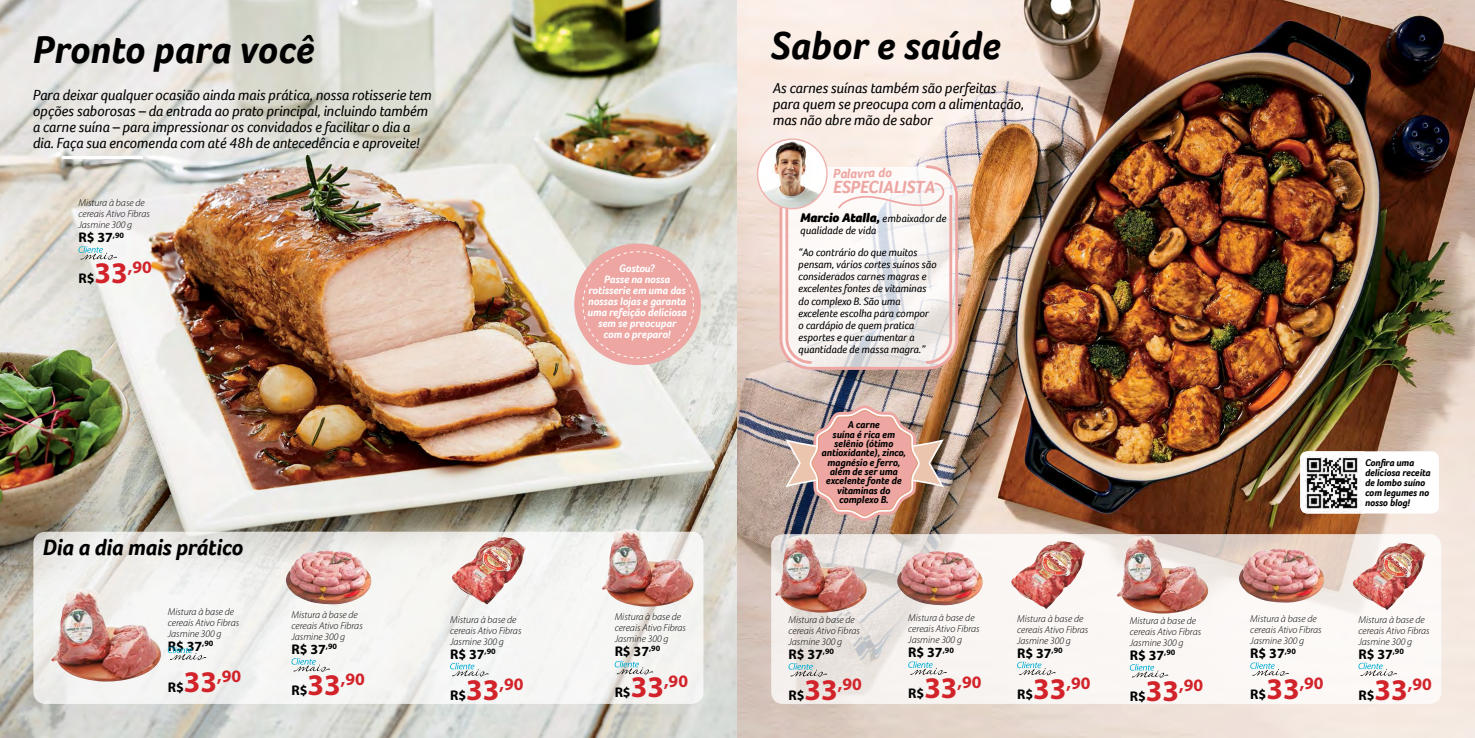
<style>
.page{position:relative;width:1475px;height:738px;background:#fff}
.page>*{position:absolute;margin:0;border:0;box-sizing:border-box;transform-origin:0 0}
.t1{font:italic 700 40px "Foco";color:#000}
.t2{font:italic 700 23px "Foco";letter-spacing:-.01em;color:#000}
.t3{font:italic 700 18px "Foco";color:#eda6a2}
.t4{font:700 17.5px "Myriad Pro";color:#d2232a}
.t5{font:italic 15px/16px "Foco W01";letter-spacing:-.01em;color:#000}
.t6{font:700 14px "Myriad Pro";color:#000}
.t7{font:italic 700 13.5px "Foco";color:#eda6a2}
.t8{font:italic 900 13px "Foco";color:#000}
.t9{font:italic 11px/12px "Foco W01";letter-spacing:-.01em;color:#000}
.t10{font:italic 700 11px/11px "Foco";letter-spacing:-.01em;color:#fff;text-align:center}
.t11{font:italic 700 10.4px/9.3px "Foco";letter-spacing:-.01em;color:#000;text-align:center}
.t12{font:italic 300 10px/11px "Myriad Pro";color:#000}
.t13{font:italic 700 10px/10px "Foco";letter-spacing:-.01em;color:#000}
.s1{font-size:30px}
.s2{font-size:13.4px}
.s3{font-family:"Foco W01";font-weight:400;font-size:11px}
</style>
<div class="page">
<img style="left:0;top:0;width:1474px;height:737px">
<svg style="left:33px;top:531px;width:670px;height:172px;fill:#f5f5f2"></svg>
<svg style="left:771px;top:533px;width:669px;height:170px;fill:#faf6f4"></svg>
<svg style="left:788px;top:662px;width:39px;height:14px"></svg>
<svg style="left:908px;top:660px;width:38px;height:14px"></svg>
<svg style="left:1016px;top:661px;width:39px;height:14px"></svg>
<img style="left:896px;top:550px;width:88px;height:55px">
<img style="left:1011px;top:539px;width:75px;height:69px">
<img style="left:775px;top:535px;width:91px;height:77px">
<svg style="left:1129px;top:663px;width:39px;height:14px"></svg>
<svg style="left:1249px;top:661px;width:39px;height:14px"></svg>
<svg style="left:1358px;top:662px;width:38px;height:14px"></svg>
<img style="left:1238px;top:548px;width:88px;height:54px">
<img style="left:1352px;top:541px;width:74px;height:68px">
<img style="left:1116px;top:535px;width:92px;height:78px">
<svg style="left:168px;top:646px;width:38px;height:13px"></svg>
<svg style="left:291px;top:657px;width:39px;height:14px"></svg>
<svg style="left:450px;top:662px;width:38px;height:14px"></svg>
<img style="left:285px;top:549px;width:88px;height:55px">
<img style="left:452px;top:535px;width:74px;height:69px">
<img style="left:51px;top:588px;width:110px;height:93px">
<svg style="left:614px;top:660px;width:39px;height:14px"></svg>
<img style="left:601px;top:528px;width:92px;height:78px">
<svg style="left:61px;top:155px;width:82px;height:4px"></svg>
<div style="left:574px;top:243px;width:126px;height:122px;background:#eda6a2;border-radius:50%"></div>
<svg style="left:582px;top:251px;width:112px;height:107px"></svg>
<svg style="left:78px;top:246px;width:39px;height:14px"></svg>
<img style="left:757px;top:139px;width:69px;height:69px;border-radius:35px">
<svg style="left:779px;top:165px;width:179px;height:204px"></svg>
<div style="left:1299px;top:451px;width:139px;height:62px;background:#fff;border-radius:7px"></div>
<img style="left:1299px;top:451px;width:64px;height:62px">
<img style="left:785px;top:405px;width:158px;height:115px">
<h1 class="t1" style="left:33px;top:26px;width:283px">Pronto para você</h1>
<h1 class="t1" style="left:770px;top:22px;width:232px">Sabor e saúde</h1>
<p class="t5" style="left:33px;top:87px;width:400px">Para deixar qualquer ocasião ainda mais prática, nossa rotisserie tem opções saborosas – da entrada ao prato principal, incluindo também a carne suína – para impressionar os convidados e facilitar o dia a dia. Faça sua encomenda com até 48h de antecedência e aproveite!</p>
<h3 class="t5" style="left:772px;top:80px;width:253px">As carnes suínas também são perfeitas para quem se preocupa com a alimentação, mas não abre mão de sabor</h3>
<p class="t12" style="left:78px;top:197px;width:73px">Mistura à base de cereais Ativo Fibras<br>Jasmine 300 g</p>
<h3 class="t6" style="left:78px;top:228px;width:47px">R$ 37<sup>,90</sup></h3>
<h3 class="t4" style="left:78px;top:256px;width:75px"><sub>R$</sub><span class="s1">33</span>,90</h3>
<h2 class="t2" style="left:43px;top:533px;width:202px">Dia a dia mais prático</h2>
<p class="t12" style="left:168px;top:605px;width:73px">Mistura à base de cereais Ativo Fibras<br>Jasmine 300 g</p>
<h3 class="t6" style="left:168px;top:636px;width:47px">R$ 37<sup>,90</sup></h3>
<h3 class="t4" style="left:168px;top:664px;width:75px"><sub>R$</sub><span class="s1">33</span>,90</h3>
<p class="t12" style="left:291px;top:609px;width:73px">Mistura à base de cereais Ativo Fibras<br>Jasmine 300 g</p>
<h3 class="t6" style="left:291px;top:639px;width:47px">R$ 37<sup>,90</sup></h3>
<h3 class="t4" style="left:291px;top:667px;width:75px"><sub>R$</sub><span class="s1">33</span>,90</h3>
<p class="t10" style="left:587px;top:262px;width:101px">Gostou?<br>Passe na nossa rotisserie em uma das nossas lojas e garanta uma refeição deliciosa sem se preocupar com o preparo!</p>
<p class="t12" style="left:450px;top:613px;width:73px">Mistura à base de cereais Ativo Fibras<br>Jasmine 300 g</p>
<h3 class="t6" style="left:450px;top:644px;width:47px">R$ 37<sup>,90</sup></h3>
<h3 class="t4" style="left:450px;top:672px;width:75px"><sub>R$</sub><span class="s1">33</span>,90</h3>
<p class="t12" style="left:614px;top:610px;width:73px">Mistura à base de cereais Ativo Fibras<br>Jasmine 300 g</p>
<h3 class="t6" style="left:614px;top:641px;width:47px">R$ 37<sup>,90</sup></h3>
<h3 class="t4" style="left:614px;top:668px;width:75px"><sub>R$</sub><span class="s1">33</span>,90</h3>
<h3 class="t7" style="left:832px;top:165px;width:60px">Palavr<span class="s2">a do</span></h3>
<h3 class="t8" style="left:800px;top:209px;width:148px">Marcio Atalla, <span class="s3">embaixador de</span></h3>
<p class="t9" style="left:800px;top:224px;width:78px">qualidade de vida</p>
<h3 class="t3" style="left:832px;top:176px;width:104px">ESPECIALISTA</h3>
<p class="t9" style="left:798px;top:247px;width:140px">“Ao contrário do que muitos pensam, vários cortes suínos são considerados carnes magras e excelentes fontes de vitaminas do complexo B. São uma excelente escolha para compor o cardápio de quem pratica esportes e quer aumentar a quantidade de massa magra.”</p>
<p class="t11" style="left:821px;top:419px;width:86px">A carne<br>suína é rica em selênio (ótimo antioxidante), zinco, magnésio e ferro, além de ser uma excelente fonte de vitaminas do complexo B.</p>
<p class="t12" style="left:788px;top:614px;width:73px">Mistura à base de cereais Ativo Fibras<br>Jasmine 300 g</p>
<h3 class="t6" style="left:788px;top:644px;width:47px">R$ 37<sup>,90</sup></h3>
<h3 class="t4" style="left:788px;top:672px;width:75px"><sub>R$</sub><span class="s1">33</span>,90</h3>
<p class="t12" style="left:908px;top:612px;width:73px">Mistura à base de cereais Ativo Fibras<br>Jasmine 300 g</p>
<h3 class="t6" style="left:908px;top:643px;width:47px">R$ 37<sup>,90</sup></h3>
<h3 class="t4" style="left:908px;top:670px;width:75px"><sub>R$</sub><span class="s1">33</span>,90</h3>
<p class="t12" style="left:1016px;top:612px;width:73px">Mistura à base de cereais Ativo Fibras<br>Jasmine 300 g</p>
<h3 class="t6" style="left:1016px;top:643px;width:47px">R$ 37<sup>,90</sup></h3>
<h3 class="t4" style="left:1016px;top:670px;width:75px"><sub>R$</sub><span class="s1">33</span>,90</h3>
<p class="t12" style="left:1129px;top:615px;width:73px">Mistura à base de cereais Ativo Fibras<br>Jasmine 300 g</p>
<h3 class="t6" style="left:1129px;top:645px;width:47px">R$ 37<sup>,90</sup></h3>
<h3 class="t4" style="left:1129px;top:673px;width:75px"><sub>R$</sub><span class="s1">33</span>,90</h3>
<p class="t13" style="left:1364px;top:456px;width:67px">Confira uma deliciosa receita de lombo suíno com legumes no nosso blog!</p>
<p class="t12" style="left:1249px;top:613px;width:73px">Mistura à base de cereais Ativo Fibras<br>Jasmine 300 g</p>
<h3 class="t6" style="left:1249px;top:644px;width:47px">R$ 37<sup>,90</sup></h3>
<h3 class="t4" style="left:1249px;top:671px;width:75px"><sub>R$</sub><span class="s1">33</span>,90</h3>
<p class="t12" style="left:1358px;top:613px;width:73px">Mistura à base de cereais Ativo Fibras<br>Jasmine 300 g</p>
<h3 class="t6" style="left:1358px;top:644px;width:47px">R$ 37<sup>,90</sup></h3>
<h3 class="t4" style="left:1358px;top:671px;width:75px"><sub>R$</sub><span class="s1">33</span>,90</h3>
</div>
